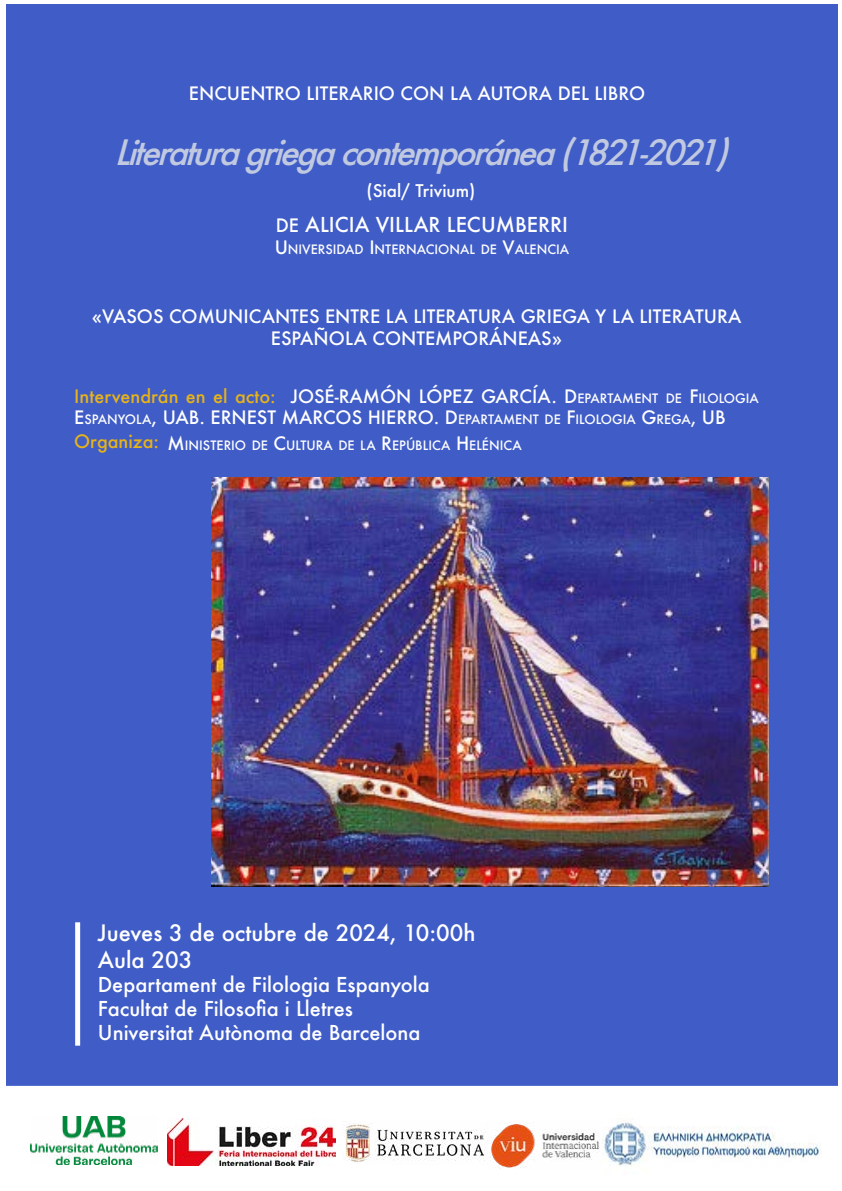
<style>
.page{position:relative;width:842px;height:1191px;background:#fff}
.page>*{position:absolute;margin:0;border:0;box-sizing:border-box;transform-origin:0 0}
.t1{font:italic 500 34px "Futura";color:#c1c9e0}
.t2{font:500 22px/26.4px "Futura";color:#fff}
.t3{font:500 20px/24px "Futura";color:#fff}
.t4{font:500 18px/21.6px "Futura";color:#fff;text-align:center}
.t5{font:500 17px "Futura";color:#fff}
.t6{font:500 12.6px "Futura";color:#fff}
.s1{font-size:18px}
.s2{color:#e6b31a}
.s3{font-style:inherit}
.s4{font-size:12.6px}
.s5{font-size:18px;color:#e6b31a}
</style>
<div class="page">
<div style="left:4px;top:2px;width:836px;height:1085px;background:#3f5cc7"></div>
<div style="left:2px;top:0;width:840px;height:1089px;border:4px solid #fff"></div>
<div style="left:75px;top:922px;width:5px;height:123px;background:#fff"></div>
<img style="left:30px;top:1116px;width:128px;height:48px">
<img style="left:212px;top:478px;width:557px;height:408px">
<img style="left:167px;top:1118px;width:169px;height:47px">
<img style="left:344px;top:1122px;width:142px;height:40px">
<img style="left:490px;top:1122px;width:110px;height:47px">
<img style="left:602px;top:1120px;width:219px;height:47px">
<p class="t4" style="left:189px;top:82px;width:458px">ENCUENTRO LITERARIO CON LA AUTORA DEL LIBRO</p>
<h1 class="t1" style="left:114px;top:129px;width:627px">Literaturagriegacontemporánea(1821-2021)</h1>
<p class="t5" style="left:366px;top:179px;width:111px">(Sial/ Trivium)</p>
<p class="t3" style="left:276px;top:212px;width:294px"><span class="s1">DE</span> ALICIA VILLAR LECUMBERRI</p>
<p class="t6" style="left:275px;top:240px;width:296px"><span class="s1">U</span>NIVERSIDAD <span class="s1">I</span> NTERNACIONAL DE <span class="s1">V</span>ALENCIA</p>
<p class="t4" style="left:92px;top:305px;width:651px">«VASOS COMUNICANTES ENTRE LA LITERATURA GRIEGA Y LA LITERATURA<br>ESPAÑOLA CONTEMPORÁNEAS»</p>
<p class="t4" style="left:74px;top:385px;width:686px"><span class="s2">Intervendrán en el acto:</span> JOSÉ-RAMÓN LÓPEZ GARCÍA. <span class="s3">D</span><span class="s4">EPARTAMENT DE</span> <span class="s3">F</span><span class="s4">ILOLOGIA</span></p>
<p class="t6" style="left:74px;top:411px;width:653px"><span class="s1">E</span>SPANYOLA<span class="s1">, UAB</span><span class="s1">. ERNEST MARCOS HIERRO.</span> <span class="s1">D</span>EPARTAMENT DE <span class="s1">F</span>ILOLOGIA <span class="s1">G</span>REGA<span class="s1">, UB</span></p>
<p class="t6" style="left:74px;top:437px;width:449px"><span class="s5">Organiza:</span> <span class="s1">M</span> INISTERIO DE <span class="s1">C</span>U LTU RA DE LA <span class="s1">R</span>EPÚBLICA <span class="s1">H</span>ELÉNICA</p>
<p class="t2" style="left:98px;top:919px;width:379px">Jueves 3 de octubre de 2024, 10:00h<br>Aula 203</p>
<p class="t3" style="left:98px;top:972px;width:333px">Departament de Filologia Espanyola<br>Facultat de Filosofia i Lletres<br>Universitat Autònoma de Barcelona</p>
</div>
